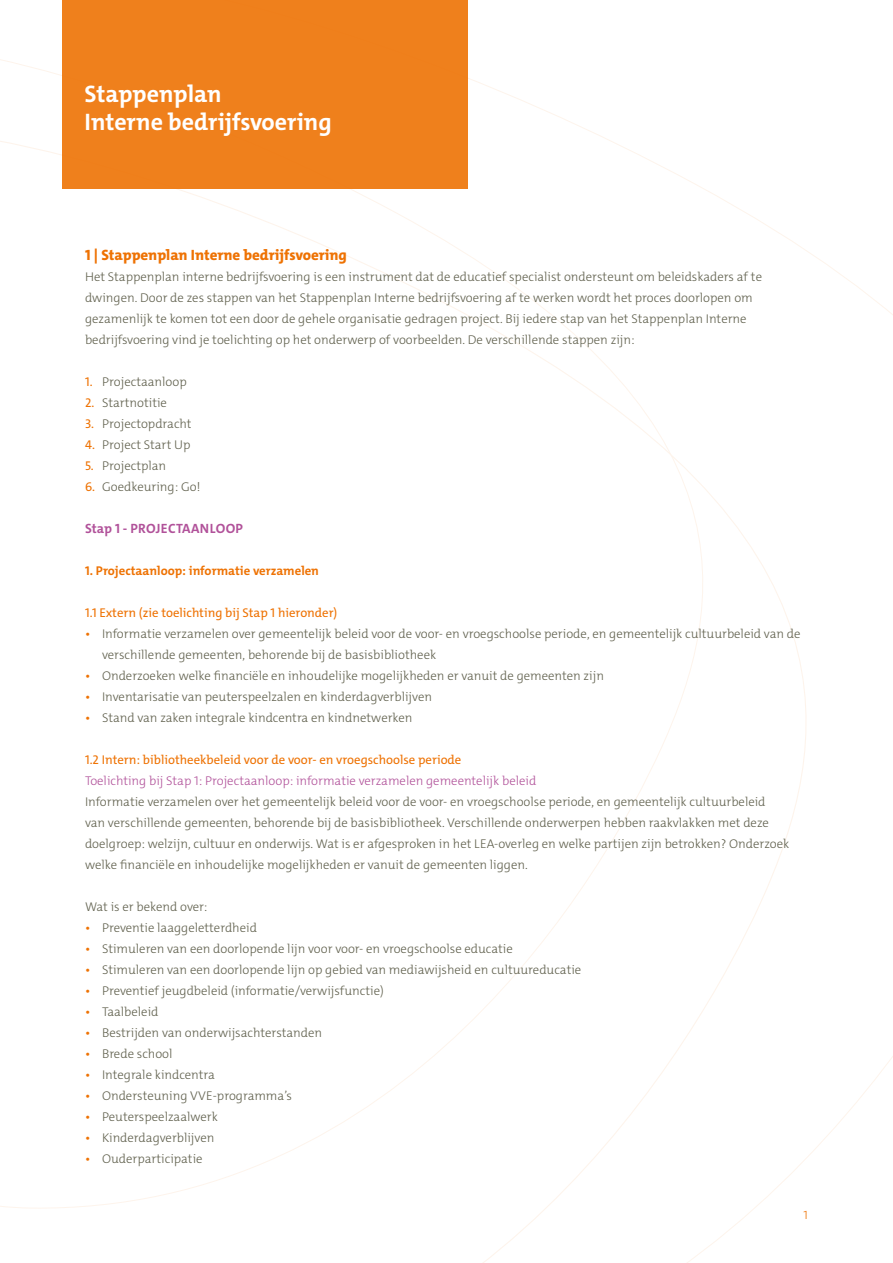
<style>
.page{position:relative;width:893px;height:1263px;background:#fff}
.page>*{position:absolute;margin:0;border:0;box-sizing:border-box;transform-origin:0 0}
.t1{font:700 24px/28.5px "The Mix";color:#fff}
.t2{font:800 15px "The Mix";color:#ee7203}
.t3{font:700 13.5px "The Mix";letter-spacing:.02em;color:#b1529a}
.t4{font:300 12.75px/21px "The Mix";color:#60604d}
.t5{font:12.75px "The Mix";color:#ee7203}
.t6{font:300 12.75px "The Mix";color:#b1529a}
.t7{font:700 12.75px "The Mix";color:#ee7203}
.t8{font:300 12px "The Mix";color:#ee7203}
.s1{font-weight:400;color:#ee7203}
</style>
<div class="page">
<div style="left:62px;top:0;width:406px;height:189px;background:#ef801c"></div>
<h1 class="t1" style="left:85px;top:80px;width:249px">Stappenplan<br>Interne bedrijfsvoering</h1>
<p class="t2" style="left:85px;top:245px;width:263px">1 | Stappenplan Interne bedrijfsvoering</p>
<p class="t4" style="left:85px;top:266px;width:678px">Het Stappenplan interne bedrijfsvoering is een instrument dat de educatief specialist ondersteunt om beleidskaders af te dwingen. Door de zes stappen van het Stappenplan Interne bedrijfsvoering af te werken wordt het proces doorlopen om gezamenlijk te komen tot een door de gehele organisatie gedragen project. Bij iedere stap van het Stappenplan Interne bedrijfsvoering vind je toelichting op het onderwerp of voorbeelden. De verschillende stappen zijn:</p>
<p class="t4" style="left:85px;top:371px;width:103px"><span class="s1">1.</span> Projectaanloop</p>
<p class="t4" style="left:85px;top:392px;width:83px"><span class="s1">2.</span> Startnotitie</p>
<p class="t4" style="left:85px;top:413px;width:108px"><span class="s1">3.</span> Projectopdracht</p>
<p class="t4" style="left:85px;top:434px;width:107px"><span class="s1">4.</span> Project Start Up</p>
<p class="t4" style="left:85px;top:455px;width:83px"><span class="s1">5.</span> Projectplan</p>
<p class="t4" style="left:85px;top:476px;width:117px"><span class="s1">6.</span> Goedkeuring: Go!</p>
<p class="t3" style="left:85px;top:520px;width:160px">Stap 1 - PROJECTAANLOOP</p>
<p class="t7" style="left:85px;top:562px;width:235px">1. Projectaanloop: informatie verzamelen</p>
<p class="t5" style="left:85px;top:604px;width:254px">1.1 Extern (zie toelichting bij Stap 1 hieronder)</p>
<p class="t4" style="left:102px;top:623px;width:700px;text-indent:-17px"><span class="s1">•</span> Informatie verzamelen over gemeentelijk beleid voor de voor- en vroegschoolse periode, en gemeentelijk cultuurbeleid van de verschillende gemeenten, behorende bij de basisbibliotheek</p>
<p class="t4" style="left:85px;top:665px;width:520px"><span class="s1">•</span> Onderzoeken welke financiële en inhoudelijke mogelijkheden er vanuit de gemeenten zijn</p>
<p class="t4" style="left:85px;top:686px;width:348px"><span class="s1">•</span> Inventarisatie van peuterspeelzalen en kinderdagverblijven</p>
<p class="t4" style="left:85px;top:707px;width:329px"><span class="s1">•</span> Stand van zaken integrale kindcentra en kindnetwerken</p>
<p class="t5" style="left:85px;top:751px;width:378px">1.2 Intern: bibliotheekbeleid voor de voor- en vroegschoolse periode</p>
<p class="t6" style="left:85px;top:772px;width:453px">Toelichting bij Stap 1: Projectaanloop: informatie verzamelen gemeentelijk beleid</p>
<p class="t4" style="left:85px;top:791px;width:706px">Informatie verzamelen over het gemeentelijk beleid voor de voor- en vroegschoolse periode, en gemeentelijk cultuurbeleid<br>van verschillende gemeenten, behorende bij de basisbibliotheek. Verschillende onderwerpen hebben raakvlakken met deze doelgroep: welzijn, cultuur en onderwijs. Wat is er afgesproken in het LEA-overleg en welke partijen zijn betrokken? Onderzoek welke financiële en inhoudelijke mogelijkheden er vanuit de gemeenten liggen.</p>
<p class="t4" style="left:85px;top:896px;width:124px">Wat is er bekend over:</p>
<p class="t4" style="left:85px;top:917px;width:173px"><span class="s1">•</span> Preventie laaggeletterdheid</p>
<p class="t4" style="left:85px;top:938px;width:429px"><span class="s1">•</span> Stimuleren van een doorlopende lijn voor voor- en vroegschoolse educatie</p>
<p class="t4" style="left:85px;top:959px;width:498px"><span class="s1">•</span> Stimuleren van een doorlopende lijn op gebied van mediawijsheid en cultuureducatie</p>
<p class="t4" style="left:85px;top:980px;width:300px"><span class="s1">•</span> Preventief jeugdbeleid (informatie/verwijsfunctie)</p>
<p class="t4" style="left:85px;top:1001px;width:75px"><span class="s1">•</span> Taalbeleid</p>
<p class="t4" style="left:85px;top:1022px;width:239px"><span class="s1">•</span> Bestrijden van onderwijsachterstanden</p>
<p class="t4" style="left:85px;top:1043px;width:89px"><span class="s1">•</span> Brede school</p>
<p class="t4" style="left:85px;top:1064px;width:131px"><span class="s1">•</span> Integrale kindcentra</p>
<p class="t4" style="left:85px;top:1085px;width:208px"><span class="s1">•</span> Ondersteuning VVE-programma’s</p>
<p class="t4" style="left:85px;top:1106px;width:134px"><span class="s1">•</span> Peuterspeelzaalwerk</p>
<p class="t4" style="left:85px;top:1127px;width:131px"><span class="s1">•</span> Kinderdagverblijven</p>
<p class="t4" style="left:85px;top:1148px;width:119px"><span class="s1">•</span> Ouderparticipatie</p>
<p class="t8" style="left:804px;top:1207px;width:6px">1</p>
</div>
